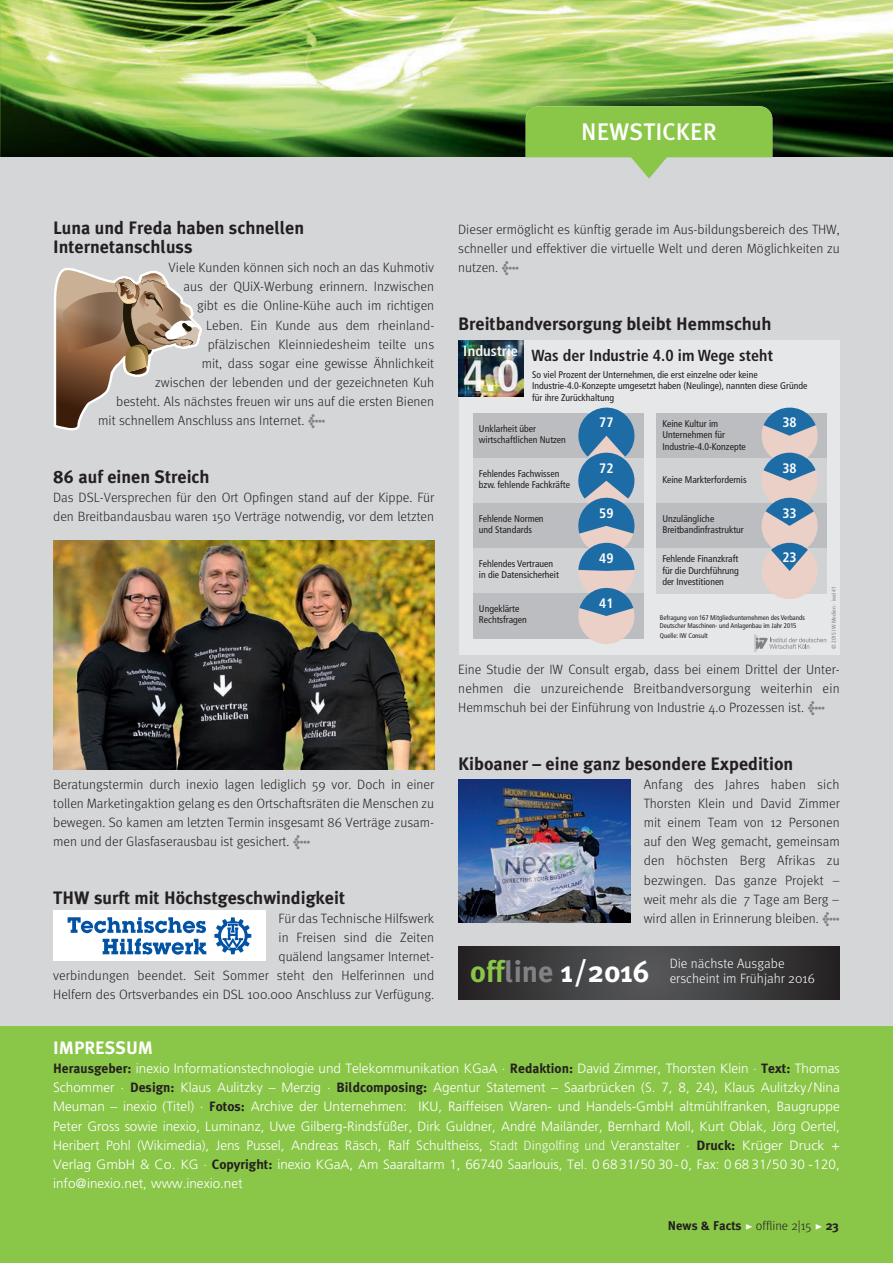
<style>
.page{position:relative;width:893px;height:1263px;background:#fff}
.page>*{position:absolute;margin:0;border:0;box-sizing:border-box;transform-origin:0 0}
.t1{font:700 condensed 43.8px "Frutiger LT Std";color:#fff}
.t2{font:700 30px "Meta Plus";color:#fff}
.t3{font:500 24px "Meta Plus";color:#fff}
.t4{font:700 18px/19.2px "Meta Plus";color:#231f20}
.t5{font:700 18px "Meta Plus";color:#fff}
.t6{font:700 condensed 16.05px "Frutiger LT Std";color:#231f20}
.t7{font:700 condensed 14.55px "Frutiger LT Std";color:#fff}
.t8{font:700 condensed 13.65px "Frutiger LT Std";color:#fff}
.t9{font:300 13.5px/19.2px "Meta";color:#231f20;text-align:justify}
.t10{font:300 13.5px/19.2px "Frutiger";color:#fff;text-align:justify}
.t11{font:300 13.5px/15px "Meta";color:#fff}
.t12{font:700 12.75px "Meta Plus";color:#231f20}
.t13{font:900 12.75px "Meta Plus";color:#231f20}
.t14{font:300 12.75px "Meta";color:#231f20}
.t15{font:condensed 9.75px/11.4px "Frutiger LT Std";color:#231f20}
.t16{font:condensed 6.9px/8.2px "Frutiger LT Std";color:#231f20}
.t17{font:condensed 5.7px "Frutiger LT Std";letter-spacing:.015em;color:#808285}
.s1{font-family:"Meta Plus";font-weight:900;color:#808285}
.s2{color:#8ac648}
.s3{color:#808285}
.s4{font-family:"Meta Plus";font-weight:700;color:#231f20}
.s5{font-family:"Meta"}
.s6{font-family:"Meta Light Expert";font-weight:400;font-size:18px;color:#fff}
.s7{font-family:"Meta";font-weight:300}
</style>
<div class="page">
<img style="left:0;top:0;width:893px;height:130px">
<div style="left:0;top:157px;width:893px;height:897px;background:#d5d6d8"></div>
<div style="left:0;top:1026px;width:893px;height:237px;background:#8ac648"></div>
<svg style="left:0;top:130px;width:893px;height:27px;background:#1e4314"></svg>
<div style="left:522px;top:89px;width:270px;height:87px;background:#231f20;opacity:.25"></div>
<div style="left:0;top:157px;width:893px;height:23px;background:#d5d6d8"></div>
<svg style="left:526px;top:106px;width:246px;height:73px"></svg>
<svg style="left:458px;top:946px;width:382px;height:54px;background:#3d3c3e"></svg>
<img style="left:53px;top:540px;width:382px;height:230px">
<div style="left:459px;top:340px;width:381px;height:315px;background:#e6e7e9"></div>
<svg style="left:754px;top:634px;width:72px;height:19px"></svg>
<div style="left:473px;top:413px;width:170px;height:45px;background:#bcbdc0"></div>
<div style="left:473px;top:458px;width:170px;height:45px;background:#d1d2d4"></div>
<div style="left:473px;top:503px;width:170px;height:45px;background:#bcbdc0"></div>
<div style="left:473px;top:548px;width:170px;height:45px;background:#d1d2d4"></div>
<div style="left:473px;top:593px;width:170px;height:46px;background:#bcbdc0"></div>
<div style="left:656px;top:413px;width:171px;height:45px;background:#bcbdc0"></div>
<div style="left:656px;top:458px;width:171px;height:45px;background:#d1d2d4"></div>
<div style="left:656px;top:503px;width:171px;height:45px;background:#bcbdc0"></div>
<div style="left:656px;top:548px;width:171px;height:45px;background:#d1d2d4"></div>
<img style="left:459px;top:340px;width:64px;height:56px">
<svg style="left:578px;top:407px;width:57px;height:237px"></svg>
<svg style="left:758px;top:407px;width:64px;height:192px"></svg>
<div style="left:53px;top:911px;width:213px;height:50px;background:#fff"></div>
<svg style="left:68px;top:917px;width:138px;height:38px"></svg>
<svg style="left:214px;top:917px;width:37px;height:37px"></svg>
<svg style="left:54px;top:267px;width:148px;height:164px"></svg>
<img style="left:458px;top:780px;width:173px;height:143px">
<h3 class="t3" style="left:581px;top:118px;width:137px">NEWSTICKER</h3>
<h3 class="t4" style="left:53px;top:218px;width:253px">Luna und Freda haben schnellen<br>Internetanschluss</h3>
<p class="t9" style="left:169px;top:258px;width:267px">Viele Kunden können sich noch an das Kuhmotiv</p>
<p class="t9" style="left:184px;top:277px;width:252px">aus der QUiX-Werbung erinnern. Inzwischen</p>
<p class="t9" style="left:197px;top:296px;width:239px">gibt es die Online-Kühe auch im richtigen</p>
<p class="t9" style="left:206px;top:315px;width:230px">Leben. Ein Kunde aus dem rheinland-</p>
<p class="t9" style="left:208px;top:334px;width:228px">pfälzischen Kleinniedesheim teilte uns</p>
<p class="t9" style="left:202px;top:353px;width:234px">mit, dass sogar eine gewisse Ähnlichkeit</p>
<p class="t9" style="left:155px;top:373px;width:280px">zwischen der lebenden und der gezeichneten Kuh</p>
<p class="t9" style="left:116px;top:392px;width:319px">besteht. Als nächstes freuen wir uns auf die ersten Bienen</p>
<p class="t9" style="left:98px;top:411px;width:229px">mit schnellem Anschluss ans Internet. <span class="s1">&lt;</span></p>
<h3 class="t4" style="left:53px;top:467px;width:158px">86 auf einen Streich</h3>
<p class="t9" style="left:53px;top:487px;width:383px">Das DSL-Versprechen für den Ort Opfingen stand auf der Kippe. Für den Breitbandausbau waren 150 Verträge notwendig, vor dem letzten</p>
<p class="t9" style="left:53px;top:774px;width:383px">Beratungstermin durch inexio lagen lediglich 59 vor. Doch in einer tollen Marketingaktion gelang es den Ortschaftsräten die Menschen zu bewegen. So kamen am letzten Termin insgesamt 86 Verträge zusam&shy;men und der Glasfaserausbau ist gesichert. <span class="s1">&lt;</span></p>
<h3 class="t4" style="left:53px;top:888px;width:293px">THW surft mit Höchstgeschwindigkeit</h3>
<p class="t9" style="left:53px;top:908px;width:383px;text-align:right">Für das Technische Hilfswerk<br>in Freisen sind die Zeiten<br>quälend langsamer Internet-<br>verbindungen beendet. Seit Sommer steht den Helferinnen und Helfern des Ortsverbandes ein DSL 100.000 Anschluss zur Verfügung.</p>
<p class="t9" style="left:458px;top:219px;width:383px">Dieser ermöglicht es künftig gerade im Aus-bildungsbereich des THW, schneller und effektiver die virtuelle Welt und deren Möglichkeiten zu nutzen. <span class="s1">&lt;</span></p>
<h3 class="t4" style="left:458px;top:314px;width:315px">Breitbandversorgung bleibt Hemmschuh</h3>
<p class="t7" style="left:464px;top:342px;width:56px">Industrie</p>
<p class="t6" style="left:532px;top:346px;width:243px">Was der Industrie 4.0 im Wege steht</p>
<p class="t15" style="left:532px;top:369px;width:277px">So viel Prozent der Unternehmen, die erst einzelne oder keine<br>Industrie-4.0-Konzepte umgesetzt haben (Neulinge), nannten diese Gründe für ihre Zurückhaltung</p>
<p class="t15" style="left:479px;top:422px;width:89px">Unklarheit über wirtschaftlichen Nutzen</p>
<h1 class="t1" style="left:462px;top:350px;width:59px">4.0</h1>
<p class="t8" style="left:782px;top:415px;width:16px">38</p>
<p class="t8" style="left:782px;top:460px;width:16px">38</p>
<p class="t8" style="left:782px;top:505px;width:16px">33</p>
<p class="t8" style="left:782px;top:549px;width:16px">23</p>
<p class="t8" style="left:599px;top:415px;width:16px">77</p>
<p class="t8" style="left:599px;top:460px;width:16px">72</p>
<p class="t8" style="left:599px;top:505px;width:16px">59</p>
<p class="t8" style="left:599px;top:550px;width:16px">49</p>
<p class="t8" style="left:599px;top:595px;width:16px">41</p>
<p class="t15" style="left:662px;top:418px;width:85px">Keine Kultur im<br>Unternehmen für<br>Industrie-4.0-Konzepte</p>
<p class="t15" style="left:662px;top:474px;width:86px">Keine Markterfordernis</p>
<p class="t15" style="left:662px;top:513px;width:83px">Unzulängliche<br>Breitbandinfrastruktur</p>
<p class="t15" style="left:662px;top:553px;width:78px;text-align:justify">Fehlende Finanzkraft für die Durchführung der Investitionen</p>
<p class="t15" style="left:479px;top:468px;width:93px">Fehlendes Fachwissen bzw. fehlende Fachkräfte</p>
<p class="t15" style="left:479px;top:513px;width:66px">Fehlende Normen und Standards</p>
<p class="t15" style="left:479px;top:558px;width:81px">Fehlendes Vertrauen in die Datensicherheit</p>
<p class="t15" style="left:479px;top:603px;width:49px">Ungeklärte<br>Rechtsfragen</p>
<p class="t16" style="left:660px;top:613px;width:147px">Befragung von 167 Mitgliedsunternehmen des Verbands<br>Deutscher Maschinen- und Anlagenbau im Jahr 2015</p>
<p class="t16" style="left:660px;top:632px;width:50px">Quelle: IW Consult</p>
<p class="t17" style="left:830px;top:649px;width:65px;rotate:-90deg">© 2015 IW Medien · iwd 41</p>
<p class="t9" style="left:458px;top:660px;width:383px">Eine Studie der IW Consult ergab, dass bei einem Drittel der Unter&shy;nehmen die unzureichende Breitbandversorgung weiterhin ein Hemmschuh bei der Einführung von Industrie 4.0 Prozessen ist. <span class="s1">&lt;</span></p>
<h3 class="t4" style="left:458px;top:754px;width:337px">Kiboaner – eine ganz besondere Expedition</h3>
<p class="t9" style="left:644px;top:774px;width:198px">Anfang des Jahres haben sich Thorsten Klein und David Zimmer mit einem Team von 12 Personen auf den Weg gemacht, gemeinsam den höchsten Berg Afrikas zu bezwingen. Das ganze Projekt –</p>
<p class="t9" style="left:644px;top:889px;width:198px">weit mehr als die 7 Tage am Berg – wird allen in Erinnerung bleiben. <span class="s1">&lt;</span></p>
<h2 class="t2" style="left:470px;top:954px;width:181px"><span class="s2">off</span><span class="s3">line</span> 1/2016</h2>
<p class="t11" style="left:670px;top:955px;width:147px">Die nächste Ausgabe erscheint im Frühjahr 2016</p>
<h3 class="t5" style="left:53px;top:1037px;width:101px">IMPRESSUM</h3>
<p class="t10" style="left:53px;top:1059px;width:788px"><span class="s4">Herausgeber:</span> inexio Informationstechnologie und Telekommunikation KGaA . <span class="s4">Redaktion:</span> David Zimmer, Thorsten Klein . <span class="s4">Text:</span> Thomas Schommer . <span class="s4">Design:</span> Klaus Aulitzky – Merzig . <span class="s4">Bildcomposing:</span> Agentur Statement – Saarbrücken (S. 7, 8, 24), Klaus Aulitzky /Nina Meuman – inexio (Titel) . <span class="s4">Fotos:</span> Archive der Unternehmen: IKU, Raiffeisen Waren- und Handels-GmbH altmühlfranken, Baugruppe Peter Gross sowie inexio, Luminanz, Uwe Gilberg-Rindsfüßer, Dirk Guldner, André Mailänder, Bernhard Moll, Kurt Oblak, Jörg Oertel, Heribert Pohl (Wikimedia), Jens Pussel, Andreas Räsch, Ralf Schultheiss, <span class="s5">Stadt Dingolfing und</span> Veranstalter . <span class="s4">Druck:</span> Krüger Druck + Verlag GmbH &amp; Co. KG . <span class="s4">Copyright:</span> inexio KGaA, Am Saaraltarm 1, 66740 Saarlouis, Tel. 0 68 31/50 30- 0, Fax: 0 68 31/50 30 -120, info@inexio.net, www.inexio.net</p>
<p class="t12" style="left:668px;top:1219px;width:173px">News &amp; Facts <span class="s6">@</span> <span class="s7">offline 2|15</span> <span class="s6">@</span> 23</p>
<p class="t13" style="left:693px;top:1218px;width:50px">Solution</p>
<p class="t14" style="left:805px;top:1219px;width:8px">2</p>
</div>
